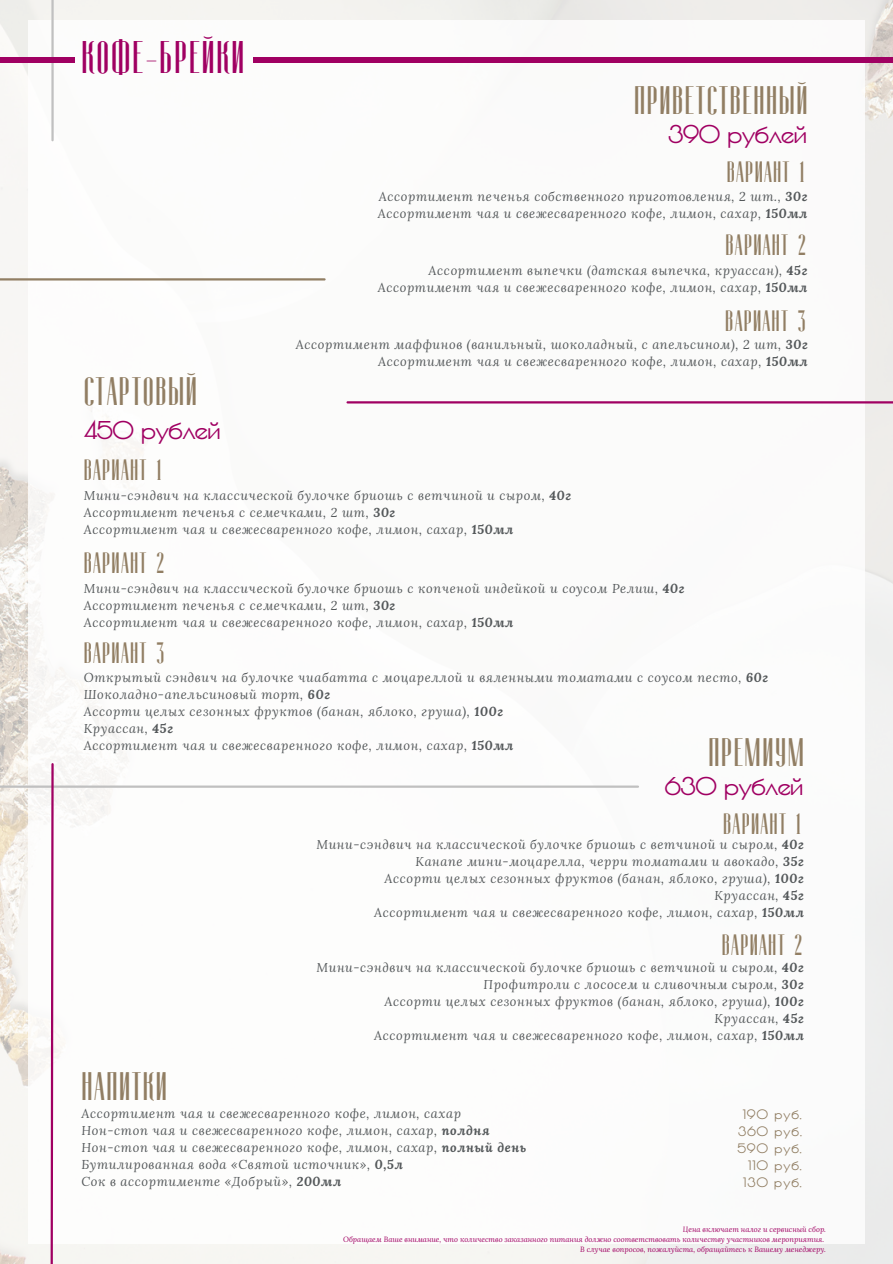
<style>
.page{position:relative;width:893px;height:1264px;background:#fff}
.page>*{position:absolute;margin:0;border:0;box-sizing:border-box;transform-origin:0 0}
.t1{font:46.5px "Fontuna";letter-spacing:.045em;color:#a00062}
.t2{font:40.5px "Fontuna";letter-spacing:.04em;color:#917e63}
.t3{font:30px "Fontuna";letter-spacing:.04em;color:#917e63}
.t4{font:700 24px "Poiret One";letter-spacing:-.05em;color:#a00062}
.t5{font:italic 12.75px/17px "Lora";letter-spacing:.05em;color:#54585a}
.t6{font:700 12.75px "Poiret One";letter-spacing:.05em;color:#917e63}
.t7{font:italic 7.5px "Lora";color:#a00062}
.s1{font-weight:700}
</style>
<div class="page">
<img style="left:0;top:0;width:892px;height:1263px">
<div style="left:29px;top:20px;width:835px;height:1223px;background:#fff"></div>
<hr style="left:0;top:785px;width:638px;height:2px;background:#c0c0c0">
<svg style="left:49px;top:762px;width:6px;height:501px"></svg>
<hr style="left:0;top:278px;width:324px;height:2px;background:#917e63">
<hr style="left:347px;top:401px;width:545px;height:2px;background:#a00062">
<hr style="left:51px;top:0;width:3px;height:140px;background:#c0c0c0">
<div style="left:253px;top:57px;width:639px;height:6px;background:#a00062"></div>
<div style="left:0;top:57px;width:75px;height:6px;background:#a00062"></div>
<h3 class="t1" style="left:81px;top:34px;width:164px">КОФЕ-БРЕЙКИ</h3>
<h2 class="t2" style="left:84px;top:371px;width:114px">СТАРТОВЫЙ</h2>
<h4 class="t4" style="left:84px;top:416px;width:139px">450 рублей</h4>
<h3 class="t3" style="left:84px;top:454px;width:79px">ВАРИАНТ 1</h3>
<h2 class="t2" style="left:634px;top:80px;width:175px">ПРИВЕТСТВЕННЫЙ</h2>
<h5 class="t4" style="left:668px;top:120px;width:141px">390 рублей</h5>
<p class="t3" style="left:726px;top:156px;width:79px">ВАРИАНТ 1</p>
<p class="t5" style="left:379px;top:188px;width:430px">Ассортимент печенья собственного приготовления, 2 шт., <span class="s1">30г</span></p>
<h1 class="t5" style="left:378px;top:205px;width:431px">Ассортимент чая и свежесваренного кофе, лимон, сахар, <span class="s1">150мл</span></h1>
<h5 class="t3" style="left:725px;top:230px;width:81px">ВАРИАНТ 2</h5>
<h3 class="t5" style="left:378px;top:262px;width:431px;text-align:right">Ассортимент выпечки (датская выпечка, круассан), <span class="s1">45г<br></span>Ассортимент чая и свежесваренного кофе, лимон, сахар, <span class="s1">150мл</span></h3>
<h3 class="t3" style="left:725px;top:305px;width:82px">ВАРИАНТ 3</h3>
<p class="t5" style="left:296px;top:336px;width:513px;text-align:right">Ассортимент маффинов (ванильный, шоколадный, с апельсином), 2 шт, <span class="s1">30г<br></span>Ассортимент чая и свежесваренного кофе, лимон, сахар, <span class="s1">150мл</span></p>
<h5 class="t5" style="left:84px;top:486px;width:488px">Мини-сэндвич на классической булочке бриошь с ветчиной и сыром, <span class="s1">40г<br></span>Ассортимент печенья с семечками, 2 шт, <span class="s1">30г</span></h5>
<p class="t5" style="left:84px;top:520px;width:431px">Ассортимент чая и свежесваренного кофе, лимон, сахар, <span class="s1">150мл</span></p>
<h3 class="t3" style="left:84px;top:547px;width:81px">ВАРИАНТ 2</h3>
<h5 class="t5" style="left:84px;top:579px;width:602px">Мини-сэндвич на классической булочке бриошь с копченой индейкой и соусом Релиш, <span class="s1">40г</span></h5>
<p class="t5" style="left:84px;top:596px;width:431px">Ассортимент печенья с семечками, 2 шт, <span class="s1">30г<br></span>Ассортимент чая и свежесваренного кофе, лимон, сахар, <span class="s1">150мл</span></p>
<p class="t3" style="left:84px;top:637px;width:82px">ВАРИАНТ 3</p>
<p class="t5" style="left:84px;top:669px;width:685px">Открытый сэндвич на булочке чиабатта с моцареллой и вяленными томатами с соусом песто, <span class="s1">60г<br></span>Шоколадно-апельсиновый торт, <span class="s1">60г<br></span>Ассорти целых сезонных фруктов (банан, яблоко, груша), <span class="s1">100г</span></p>
<h5 class="t5" style="left:84px;top:720px;width:431px">Круассан, <span class="s1">45г<br></span>Ассортимент чая и свежесваренного кофе, лимон, сахар, <span class="s1">150мл</span></h5>
<p class="t2" style="left:708px;top:732px;width:97px">ПРЕМИУМ</p>
<p class="t4" style="left:664px;top:772px;width:141px">630 рублей</p>
<p class="t3" style="left:723px;top:808px;width:79px">ВАРИАНТ 1</p>
<h2 class="t5" style="left:316px;top:836px;width:488px;text-align:right">Мини-сэндвич на классической булочке бриошь с ветчиной и сыром, <span class="s1">40г </span>Канапе мини-моцарелла, черри томатами и авокадо, <span class="s1">35г<br></span>Ассорти целых сезонных фруктов (банан, яблоко, груша), <span class="s1">100г<br></span>Круассан, <span class="s1">45г</span></h2>
<h5 class="t5" style="left:374px;top:904px;width:431px">Ассортимент чая и свежесваренного кофе, лимон, сахар, <span class="s1">150мл</span></h5>
<p class="t3" style="left:721px;top:929px;width:81px">ВАРИАНТ 2</p>
<p class="t5" style="left:316px;top:958px;width:488px">Мини-сэндвич на классической булочке бриошь с ветчиной и сыром, <span class="s1">40г</span></p>
<p class="t5" style="left:384px;top:975px;width:420px;text-align:right">Профитроли с лососем и сливочным сыром, <span class="s1">30г<br></span>Ассорти целых сезонных фруктов (банан, яблоко, груша), <span class="s1">100г<br></span>Круассан, <span class="s1">45г</span></p>
<p class="t5" style="left:374px;top:1026px;width:431px">Ассортимент чая и свежесваренного кофе, лимон, сахар, <span class="s1">150мл</span></p>
<h4 class="t2" style="left:81px;top:1065px;width:87px">НАПИТКИ</h4>
<h3 class="t5" style="left:81px;top:1104px;width:446px">Ассортимент чая и свежесваренного кофе, лимон, сахар Нон-стоп чая и свежесваренного кофе, лимон, сахар, <span class="s1">полдня </span>Нон-стоп чая и свежесваренного кофе, лимон, сахар, <span class="s1">полный день </span>Бутилированная вода «Святой источник», <span class="s1">0,5л</span></h3>
<h5 class="t5" style="left:81px;top:1172px;width:261px">Сок в ассортименте «Добрый», <span class="s1">200мл</span></h5>
<h2 class="t6" style="left:742px;top:1106px;width:60px">190 руб.</h2>
<h4 class="t6" style="left:738px;top:1123px;width:65px">360 руб.</h4>
<h3 class="t6" style="left:737px;top:1140px;width:66px">590 руб.</h3>
<p class="t6" style="left:748px;top:1157px;width:55px">110 руб.</p>
<p class="t6" style="left:743px;top:1174px;width:60px">130 руб.</p>
<p class="t7" style="left:683px;top:1223px;width:144px">Цена включает налог и сервисный сбор.</p>
<h3 class="t7" style="left:343px;top:1233px;width:482px">Обращаем Ваше внимание, что количество заказанного питания должно соответствовать количеству участников мероприятия.</h3>
<p class="t7" style="left:580px;top:1243px;width:247px">В случае вопросов, пожалуйста, обращайтесь к Вашему менеджеру.</p>
</div>
